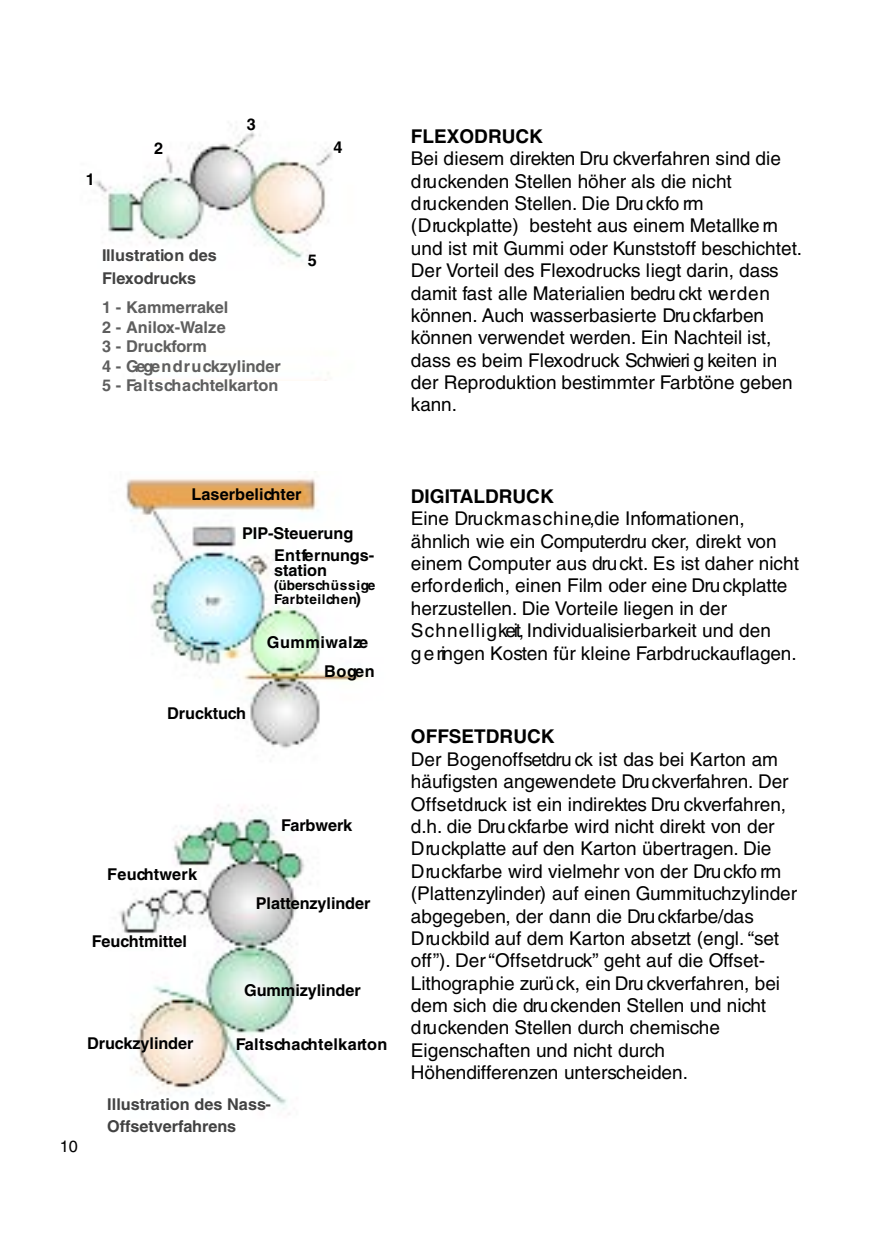
<style>
.page{position:relative;width:874px;height:1239px;background:#fff}
.page>*{position:absolute;margin:0;border:0;box-sizing:border-box;transform-origin:0 0}
.t1{font:18.9px/22.4px "Helvetica";color:#000}
.t2{font:700 18.9px "Helvetica";color:#000}
.t3{font:700 16.28px/28.7px "Helvetica";letter-spacing:-.005em;color:#000}
.t4{font:700 16.28px/19.6px "Helvetica";letter-spacing:-.005em;color:#5e5e5e}
.t5{font:700 16.28px/22.8px "Helvetica";color:#424242}
.t6{font:700 16.28px "Helvetica";letter-spacing:.02em;color:#000}
.t7{font:16.28px "Helvetica";color:#000}
.t8{font:700 13.47px/14.3px "Helvetica";letter-spacing:-.03em;color:#000}
.s1{font-size:16.28px}
</style>
<div class="page">
<img style="left:94px;top:124px;width:239px;height:257px">
<img style="left:119px;top:471px;width:246px;height:643px">
<p class="t3" style="left:86px;top:166px;width:11px">1</p>
<p class="t3" style="left:154px;top:136px;width:11px">2</p>
<p class="t3" style="left:247px;top:112px;width:11px">3</p>
<p class="t5" style="left:102px;top:246px;width:116px">Illustration des<br>F lex o d ru ck s</p>
<p class="t4" style="left:102px;top:299px;width:180px">1 - Kammerrakel<br>2 - Anilox -Wa lze<br>3 - Druck fo rm<br>4 - Gege n d r u ck z y lin d e r<br>5 - Fa lts ch a ch te lk a rto n</p>
<p class="t3" style="left:333px;top:135px;width:11px">4</p>
<p class="t3" style="left:308px;top:247px;width:11px">5</p>
<p class="t2" style="left:411px;top:129px;width:133px">FLEXODRUCK</p>
<p class="t1" style="left:411px;top:149px;width:392px">Bei diesem direkten Dru ck ve rfahren sind die<br>d ru ckenden Stellen höher als die nicht<br>d ru ckenden Stellen. Die Dru ck fo rm<br>(D ru ckplatte) besteht aus einem Metallke rn und ist mit Gummi oder Kunststoff beschichtet.<br>Der Vo rteil des Flex o d ru cks liegt darin, dass damit fast alle Materialien bedru ckt we rd e n<br>kö n n e n . Auch wa s s e rb a s ie rte Dru ck fa rb e n können ve rwendet we rd e n . Ein Nachteil ist, dass es beim Flex o d ru ck Schwieri g keiten in der Reproduktion bestimmter Farbtöne geben k a n n .</p>
<p class="t3" style="left:191px;top:482px;width:112px">L a s e r b e lich te r</p>
<p class="t3" style="left:242px;top:521px;width:113px">P IP -S te u e ru n g</p>
<p class="t3" style="left:274px;top:549px;width:101px;line-height:15px">E n tfe r nu n g s - s ta tio n</p>
<p class="t8" style="left:274px;top:579px;width:103px">(ü b e rs ch ü s s ige<br>Fa r b te ilch e n<span class="s1">)</span></p>
<p class="t3" style="left:167px;top:701px;width:80px">D ru ck tu ch</p>
<p class="t3" style="left:324px;top:630px;width:52px;text-indent:-57px">G u m m iw a lze<br>B o ge n</p>
<p class="t3" style="left:107px;top:861px;width:91px">F e u ch tw e r k</p>
<p class="t3" style="left:92px;top:929px;width:97px">F e u ch tm itte l</p>
<p class="t3" style="left:87px;top:1030px;width:108px">D ru ck z y lin d e r</p>
<p class="t3" style="left:281px;top:812px;width:72px">Fa rb w e rk</p>
<p class="t3" style="left:256px;top:890px;width:116px">P la tte n z y lin d e r</p>
<p class="t3" style="left:244px;top:978px;width:118px">G u m m iz y lin d e r</p>
<p class="t6" style="left:235px;top:1038px;width:153px">Fa lts ch a ch te lk a rto n</p>
<p class="t7" style="left:60px;top:1141px;width:20px">10</p>
<p class="t5" style="left:107px;top:1095px;width:165px;line-height:22.1px">Illustration des Nass-<br>O ffs e tv e rfa h re n s</p>
<p class="t2" style="left:411px;top:489px;width:144px">DIGITALDRUCK</p>
<p class="t1" style="left:411px;top:509px;width:389px">Eine Dru ck m a s c h in e,die Info rm a tio n e n , ähnlich wie ein Computerdru cke r, direkt vo n einem Computer aus dru ck t. Es ist daher nicht e rfo rd e rlich, einen Film oder eine Dru ck p la tte h e rz u s te lle n . Die Vo rteile liegen in der<br>S c h n e llig keit, Individualisierbarkeit und den<br>g e ringen Kosten für kleine Fa rb d ru ck a u fla g e n .</p>
<p class="t2" style="left:411px;top:730px;width:145px">OFFSETDRUCK</p>
<p class="t1" style="left:411px;top:750px;width:387px">Der Bogenoffsetdru ck ist das bei Karton am häufigsten angewendete Dru ck ve rfa h re n . D e r O ffs e td ru ck ist ein indirektes Dru ck ve rfa h re n , d .h . die Dru ck farbe wird nicht direkt von der<br>D ru ckplatte auf den Karton übertra g e n . D ie<br>D ru ck farbe wird vielmehr von der Dru ck fo rm (Plattenzylinder) auf einen Gummituchzylinder abgegeben, der dann die Dru ck fa rb e /d a s<br>D ru ckbild auf dem Karton absetzt (engl. “s e t<br>o ff”). Der“O ffs e td ru ck ” geht auf die Offset-<br>L ith o graphie zurü ck, ein Dru ck ve rfahren, bei dem sich die dru ckenden Stellen und nicht<br>d ru ckenden Stellen durch chemische Eigenschaften und nicht durch<br>H ö h e n d iffe re n zen unterscheiden.</p>
</div>
